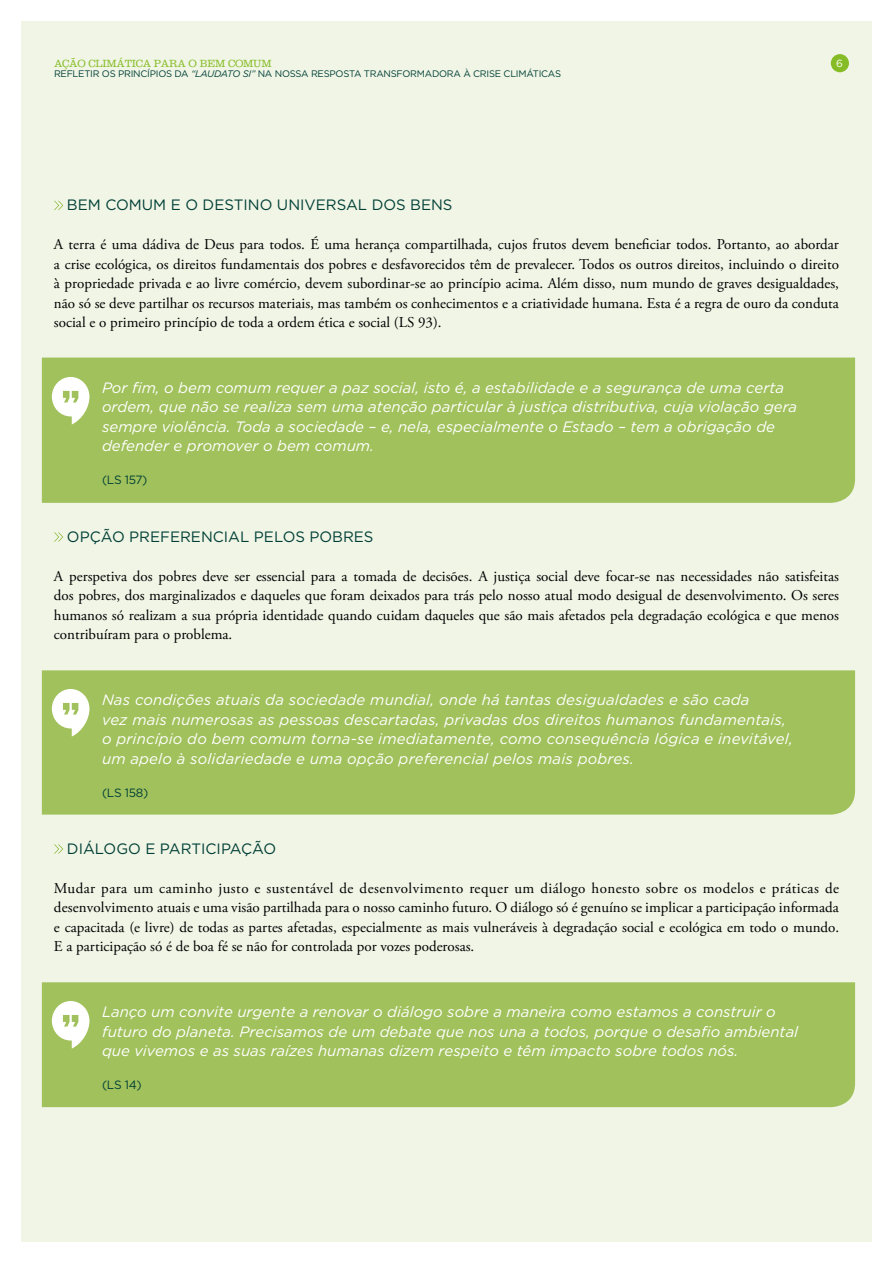
<style>
.page{position:relative;width:893px;height:1263px;background:#fff}
.page>*{position:absolute;margin:0;border:0;box-sizing:border-box;transform-origin:0 0}
.t1{font:15px/19.5px "Adobe Garamond Pro";color:#000;text-align:justify}
.t2{font:italic 15px/19.5px "Gotham";color:#fff}
.t3{font:15px "Gotham";color:#003f36}
.t4{font:12px "Gotham";letter-spacing:-.025em;color:#003f36}
.t5{font:300 10.8px "Clarendon LT Std";letter-spacing:-.02em;color:#86bc25}
.t6{font:10.5px "Gotham";color:#fff}
.t7{font:9.45px "Gotham";letter-spacing:-.025em;color:#003f36}
.s1{font-style:italic}
</style>
<div class="page">
<div style="left:21px;top:21px;width:851px;height:1221px;background:#f0f5e6"></div>
<div style="left:831px;top:54px;width:18px;height:18px;background:#86bc25;border-radius:50%"></div>
<svg style="left:54px;top:201px;width:9px;height:9px"></svg>
<svg style="left:54px;top:532px;width:9px;height:10px"></svg>
<svg style="left:54px;top:844px;width:9px;height:10px"></svg>
<div style="left:42px;top:358px;width:813px;height:145px;background:#a1c15c"></div>
<div style="left:42px;top:670px;width:813px;height:145px;background:#a1c15c"></div>
<div style="left:42px;top:982px;width:813px;height:125px;background:#a1c15c"></div>
<svg style="left:52px;top:377px;width:37px;height:48px;background:#dbe7c2"></svg>
<svg style="left:52px;top:689px;width:37px;height:48px;background:#dbe7c2"></svg>
<svg style="left:52px;top:1001px;width:37px;height:48px;background:#dbe7c2"></svg>
<p class="t5" style="left:54px;top:57px;width:219px">AÇÃO CLIMÁTICA PARA O BEM COMUM</p>
<p class="t7" style="left:54px;top:68px;width:509px">REFLETIR OS PRINCÍPIOS DA <span class="s1">“LAUDATO SI”</span> NA NOSSA RESPOSTA TRANSFORMADORA À CRISE CLIMÁTICAS</p>
<p class="t6" style="left:836px;top:57px;width:8px">6</p>
<p class="t3" style="left:67px;top:195px;width:387px">BEM COMUM E O DESTINO UNIVERSAL DOS BENS</p>
<p class="t1" style="left:54px;top:235px;width:787px">A terra é uma dádiva de Deus para todos. É uma herança compartilhada, cujos frutos devem beneficiar todos. Portanto, ao abordar a crise ecológica, os direitos fundamentais dos pobres e desfavorecidos têm de prevalecer. Todos os outros direitos, incluindo o direito à propriedade privada e ao livre comércio, devem subordinar-se ao princípio acima. Além disso, num mundo de graves desigualdades, não só se deve partilhar os recursos materiais, mas também os conhecimentos e a criatividade humana. Esta é a regra de ouro da conduta social e o primeiro princípio de toda a ordem ética e social (LS 93).</p>
<p class="t2" style="left:102px;top:377px;width:697px">Por fim, o bem comum requer a paz social, isto é, a estabilidade e a segurança de uma certa ordem, que não se realiza sem uma atenção particular à justiça distributiva, cuja violação gera sempre violência. Toda a sociedade – e, nela, especialmente o Estado – tem a obrigação de defender e promover o bem comum.</p>
<p class="t4" style="left:102px;top:472px;width:47px">(LS 157)</p>
<p class="t3" style="left:67px;top:527px;width:308px">OPÇÃO PREFERENCIAL PELOS POBRES</p>
<p class="t1" style="left:54px;top:567px;width:786px">A perspetiva dos pobres deve ser essencial para a tomada de decisões. A justiça social deve focar-se nas necessidades não satisfeitas dos pobres, dos marginalizados e daqueles que foram deixados para trás pelo nosso atual modo desigual de desenvolvimento. Os seres humanos só realizam a sua própria identidade quando cuidam daqueles que são mais afetados pela degradação ecológica e que menos contribuíram para o problema.</p>
<p class="t2" style="left:102px;top:690px;width:692px">Nas condições atuais da sociedade mundial, onde há tantas desigualdades e são cada<br>vez mais numerosas as pessoas descartadas, privadas dos direitos humanos fundamentais, o princípio do bem comum torna-se imediatamente, como consequência lógica e inevitável, um apelo à solidariedade e uma opção preferencial pelos mais pobres.</p>
<p class="t4" style="left:102px;top:785px;width:48px">(LS 158)</p>
<p class="t3" style="left:67px;top:839px;width:211px">DIÁLOGO E PARTICIPAÇÃO</p>
<p class="t1" style="left:54px;top:879px;width:787px">Mudar para um caminho justo e sustentável de desenvolvimento requer um diálogo honesto sobre os modelos e práticas de desenvolvimento atuais e uma visão partilhada para o nosso caminho futuro. O diálogo só é genuíno se implicar a participação informada e capacitada (e livre) de todas as partes afetadas, especialmente as mais vulneráveis à degradação social e ecológica em todo o mundo.<br>E a participação só é de boa fé se não for controlada por vozes poderosas.</p>
<p class="t2" style="left:102px;top:1002px;width:698px">Lanço um convite urgente a renovar o diálogo sobre a maneira como estamos a construir o futuro do planeta. Precisamos de um debate que nos una a todos, porque o desafio ambiental que vivemos e as suas raízes humanas dizem respeito e têm impacto sobre todos nós.</p>
<p class="t4" style="left:102px;top:1077px;width:41px">(LS 14)</p>
</div>
